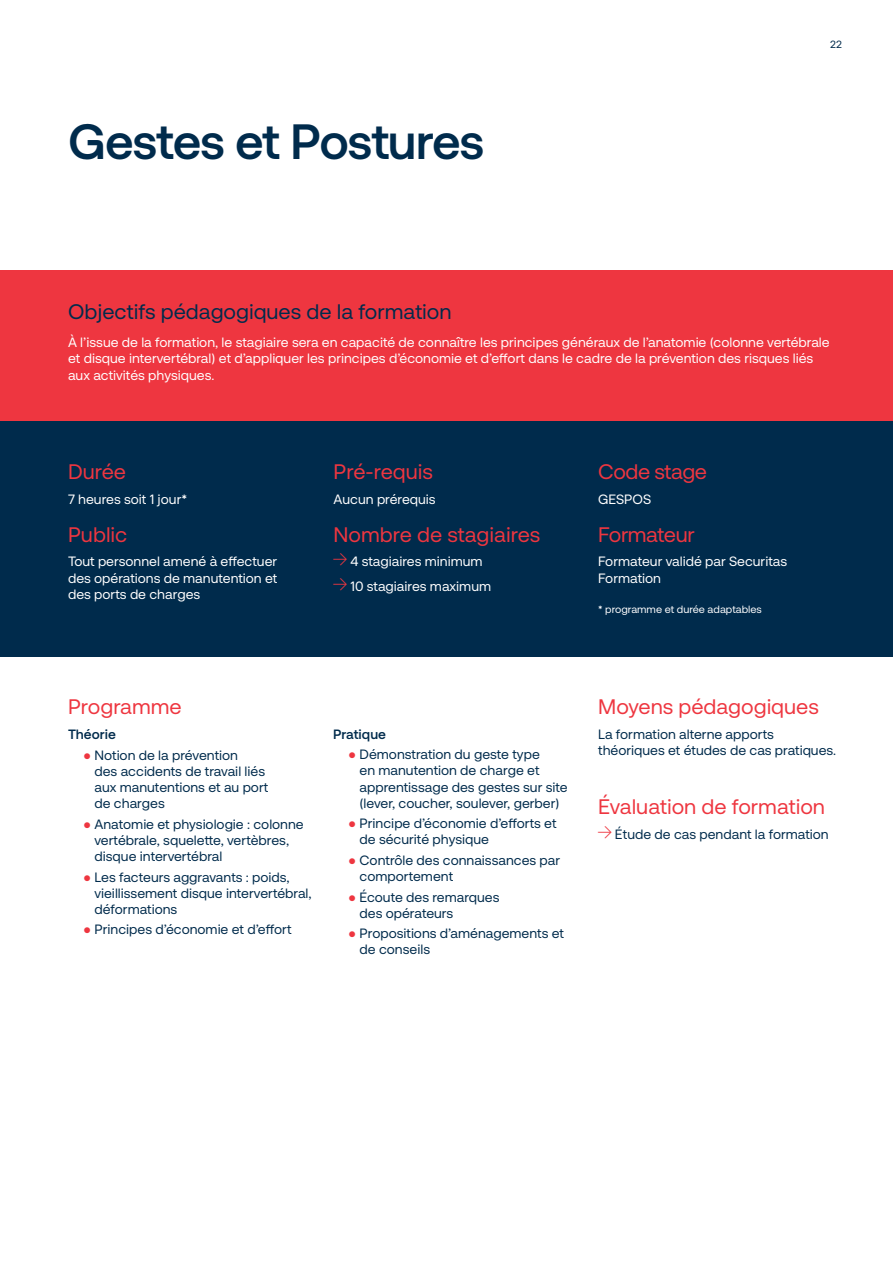
<style>
.page{position:relative;width:893px;height:1263px;background:#fff}
.page>*{position:absolute;margin:0;border:0;box-sizing:border-box;transform-origin:0 0}
.t1{font:700 49.5px "Securitas Pro";letter-spacing:-.025em;color:#002b4c}
.t2{font:21px "Securitas Pro";color:#ee3640}
.t3{font:21px "Securitas Pro";color:#002b4c}
.t4{font:21px "Securitas Pro";letter-spacing:-.02em;color:#ee3640}
.t5{font:21px "Securitas Pro";letter-spacing:-.025em;color:#ee3640}
.t6{font:13.5px/16.2px "Securitas Pro";color:#002b4c}
.t7{font:13.5px/16.2px "Securitas Pro";color:#fff}
.t8{font:700 13.5px "Securitas Pro";color:#002b4c}
.t9{font:10.5px "Securitas Pro";color:#fff}
.t10{font:10.5px "Securitas Pro";color:#002b4c}
.s1{font-family:"Arial";font-weight:700;color:#ee3640}
</style>
<div class="page">
<div style="left:0;top:270px;width:893px;height:170px;background:#ee3640"></div>
<div style="left:0;top:421px;width:893px;height:236px;background:#002b4c"></div>
<h1 class="t1" style="left:68px;top:111px;width:418px">Gestes et Postures</h1>
<p class="t10" style="left:830px;top:37px;width:13px">22</p>
<h2 class="t3" style="left:68px;top:298px;width:385px">Objectifs pédagogiques de la formation</h2>
<p class="t7" style="left:68px;top:334px;width:763px">À l’issue de la formation, le stagiaire sera en capacité de connaître les principes généraux de l’anatomie (colonne vertébrale et disque intervertébral) et d’appliquer les principes d’économie et d’effort dans le cadre de la prévention des risques liés aux activités physiques.</p>
<h2 class="t2" style="left:68px;top:459px;width:60px">Durée</h2>
<p class="t7" style="left:68px;top:491px;width:121px">7 heures soit 1 jour*</p>
<h2 class="t2" style="left:68px;top:521px;width:61px">Public</h2>
<p class="t7" style="left:68px;top:553px;width:211px;text-align:justify">Tout personnel amené à effectuer des opérations de manutention et des ports de charges</p>
<h2 class="t2" style="left:334px;top:459px;width:101px">Pré-requis</h2>
<p class="t7" style="left:334px;top:491px;width:104px">Aucun prérequis</p>
<h2 class="t2" style="left:334px;top:521px;width:208px">Nombre de stagiaires</h2>
<p class="t7" style="left:350px;top:549px;width:142px;line-height:24.8px">4 stagiaires minimum<br>10 stagiaires maximum</p>
<h2 class="t5" style="left:598px;top:459px;width:110px">Code stage</h2>
<p class="t7" style="left:598px;top:491px;width:55px">GESPOS</p>
<h2 class="t4" style="left:598px;top:521px;width:98px">Formateur</h2>
<p class="t7" style="left:598px;top:553px;width:190px">Formateur validé par Securitas<br>Formation</p>
<p class="t9" style="left:598px;top:602px;width:165px">* programme et durée adaptables</p>
<h2 class="t2" style="left:68px;top:694px;width:115px">Programme</h2>
<p class="t8" style="left:68px;top:726px;width:49px">Théorie</p>
<p class="t6" style="left:95px;top:746px;width:175px;text-indent:-11px"><span class="s1">●</span> Notion de la prévention<br>des accidents de travail liés aux manutentions et au port de charges</p>
<p class="t6" style="left:95px;top:816px;width:211px;text-indent:-11px"><span class="s1">●</span> Anatomie et physiologie : colonne vertébrale, squelette, vertèbres, disque intervertébral</p>
<p class="t6" style="left:95px;top:868px;width:219px;text-indent:-11px"><span class="s1">●</span> Les facteurs aggravants : poids, vieillissement disque intervertébral, déformations</p>
<p class="t6" style="left:83px;top:921px;width:210px"><span class="s1">●</span> Principes d’économie et d’effort</p>
<p class="t8" style="left:333px;top:725px;width:54px">Pratique</p>
<p class="t6" style="left:360px;top:746px;width:210px;text-indent:-11px"><span class="s1">●</span> Démonstration du geste type<br>en manutention de charge et apprentissage des gestes sur site (lever, coucher, soulever, gerber)</p>
<p class="t6" style="left:360px;top:815px;width:198px;text-indent:-11px"><span class="s1">●</span> Principe d’économie d’efforts et de sécurité physique</p>
<p class="t6" style="left:360px;top:852px;width:202px;text-indent:-11px"><span class="s1">●</span> Contrôle des connaissances par comportement</p>
<p class="t6" style="left:360px;top:888px;width:141px;text-indent:-11px"><span class="s1">●</span> Écoute des remarques des opérateurs</p>
<p class="t6" style="left:360px;top:925px;width:206px;text-indent:-11px"><span class="s1">●</span> Propositions d’aménagements et de conseils</p>
<h2 class="t2" style="left:598px;top:694px;width:222px">Moyens pédagogiques</h2>
<p class="t6" style="left:598px;top:726px;width:240px">La formation alterne apports théoriques et études de cas pratiques.</p>
<h2 class="t2" style="left:598px;top:793px;width:228px">Évaluation de formation</h2>
<p class="t6" style="left:615px;top:826px;width:215px">Étude de cas pendant la formation</p>
</div>
